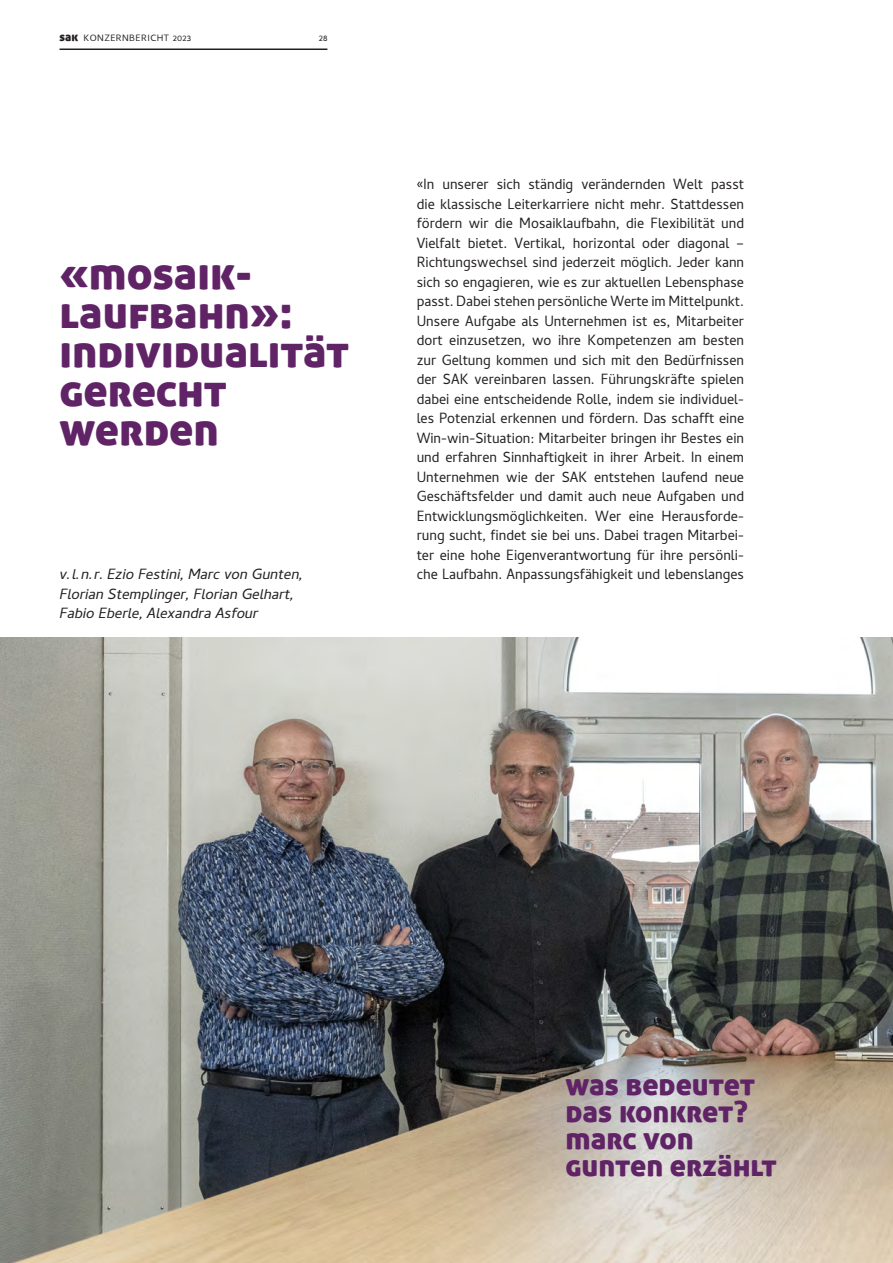
<style>
.page{position:relative;width:893px;height:1263px;background:#fff}
.page>*{position:absolute;margin:0;border:0;box-sizing:border-box;transform-origin:0 0}
.t1{font:45px/39px "Aller Display";color:#5f2366}
.t2{font:30px/27px "Aller Display";color:#5f2366}
.t3{font:15px/19.5px "Cambay";color:#231f20;text-align:justify;scale:.94 1}
.t4{font:italic 15px/19.5px "Cambay";letter-spacing:-.005em;color:#231f20}
.t5{font:9.3px "Cambay";letter-spacing:.05em;color:#231f20}
.s1{font-family:"Aller Display";font-size:12px}
</style>
<div class="page">
<img style="left:0;top:638px;width:893px;height:625px">
<hr style="left:60px;top:49px;width:267px;height:1px;background:#231f20">
<p class="t5" style="left:60px;top:33px;width:133px"><span class="s1">sak</span> KONZERNBERICHT 2023</p>
<p class="t5" style="left:319px;top:33px;width:10px">28</p>
<h1 class="t1" style="left:60px;top:253px;width:291px">«mosaik&shy;laufbahn»: individualität gerecht werden</h1>
<p class="t4" style="left:60px;top:564px;width:245px">v.l.n.r. Ezio Festini, Marc von Gunten,<br>Florian Stemplinger, Florian Gelhart,<br>Fabio Eberle, Alexandra Asfour</p>
<p class="t3" style="left:417px;top:174px;width:350px">«In unserer sich ständig verändernden Welt passt die klassische Leiterkarriere nicht mehr. Stattdessen fördern wir die Mosaiklaufbahn, die Flexibilität und Vielfalt bietet. Vertikal, horizontal oder diagonal – Richtungswechsel sind jederzeit möglich. Jeder kann sich so engagieren, wie es zur aktuellen Lebensphase passt. Dabei stehen persönliche Werte im Mittelpunkt.<br>Unsere Aufgabe als Unternehmen ist es, Mitarbeiter dort einzusetzen, wo ihre Kompetenzen am besten zur Geltung kommen und sich mit den Bedürfnissen der SAK vereinbaren lassen. Führungskräfte spielen dabei eine entscheidende Rolle, indem sie individuel&shy;les Potenzial erkennen und fördern. Das schafft eine Win-win-Situation: Mitarbeiter bringen ihr Bestes ein und erfahren Sinnhaftigkeit in ihrer Arbeit. In einem Unternehmen wie der SAK entstehen laufend neue Geschäftsfelder und damit auch neue Aufgaben und Entwicklungsmöglichkeiten. Wer eine Herausforde&shy;rung sucht, findet sie bei uns. Dabei tragen Mitarbei&shy;ter eine hohe Eigenverantwortung für ihre persönli&shy;che Laufbahn. Anpassungsfähigkeit und lebenslanges</p>
<h2 class="t2" style="left:566px;top:1070px;width:213px">was bedeutet das konkret? marc von gunten erzählt</h2>
</div>
